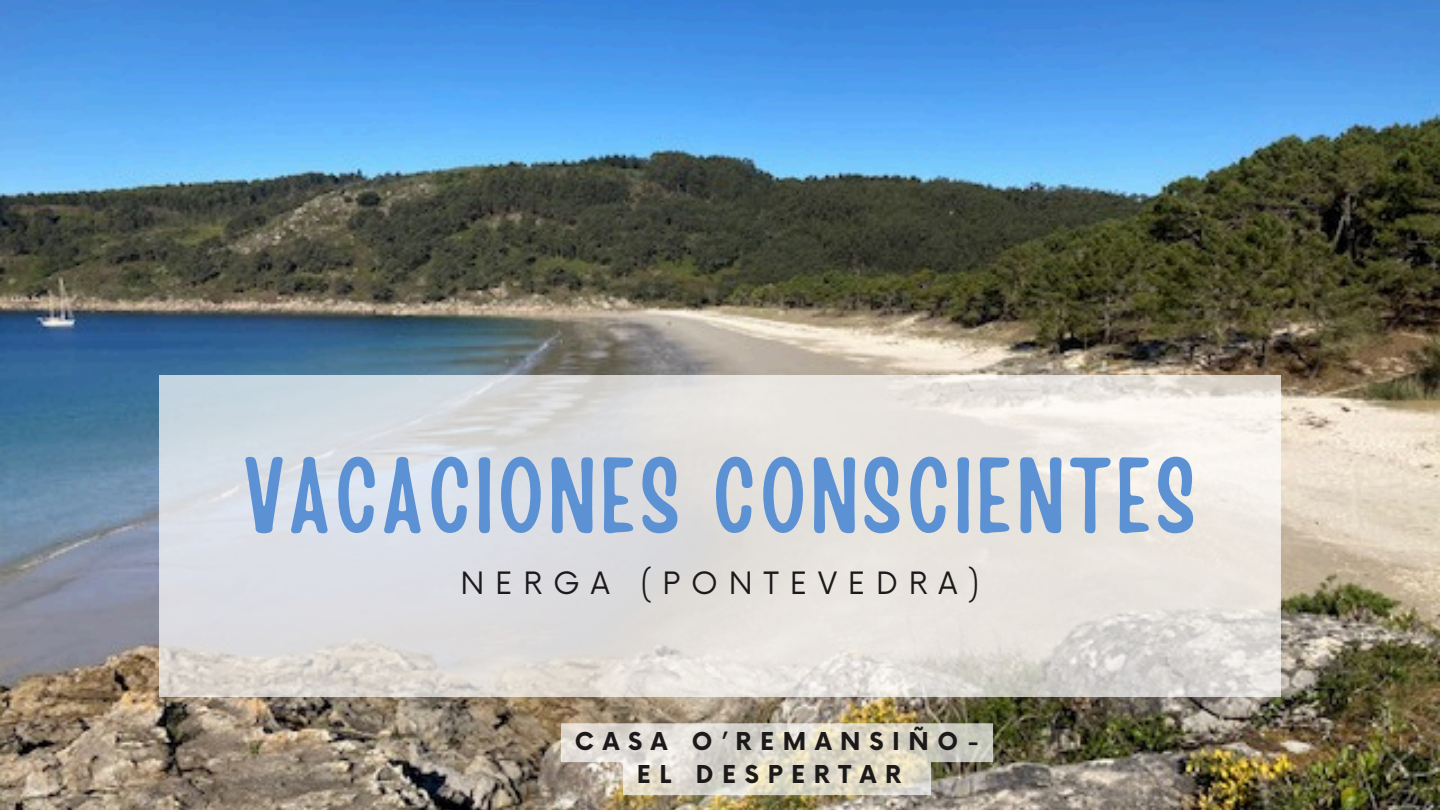
<style>
.page{position:relative;width:1440px;height:810px;background:#fff}
.page>*{position:absolute;margin:0;border:0;box-sizing:border-box;transform-origin:0 0}
.t1{font:106px "Handy Casual Condensed";letter-spacing:.04em;color:#5c92d4}
.t2{font:30px "Now";letter-spacing:.36em;color:#1c191a}
.t3{font:700 24px "Now";letter-spacing:.36em;color:#1c191a}
</style>
<div class="page">
<img style="left:0;top:0;width:1440px;height:810px">
<svg style="left:159px;top:375px;width:1122px;height:322px;fill:#e0e0df"></svg>
<svg style="left:561px;top:723px;width:432px;height:72px"></svg>
<h1 class="t1" style="left:244px;top:426px;width:954px">VACACIONES CONSCIENTES</h1>
<h2 class="t2" style="left:460px;top:566px;width:521px">NERGA (PONTEVEDRA)</h2>
<p class="t3" style="left:575px;top:728px;width:406px">CASA O’REMANSIÑO-</p>
<p class="t3" style="left:637px;top:761px;width:266px">EL DESPERTAR</p>
</div>
